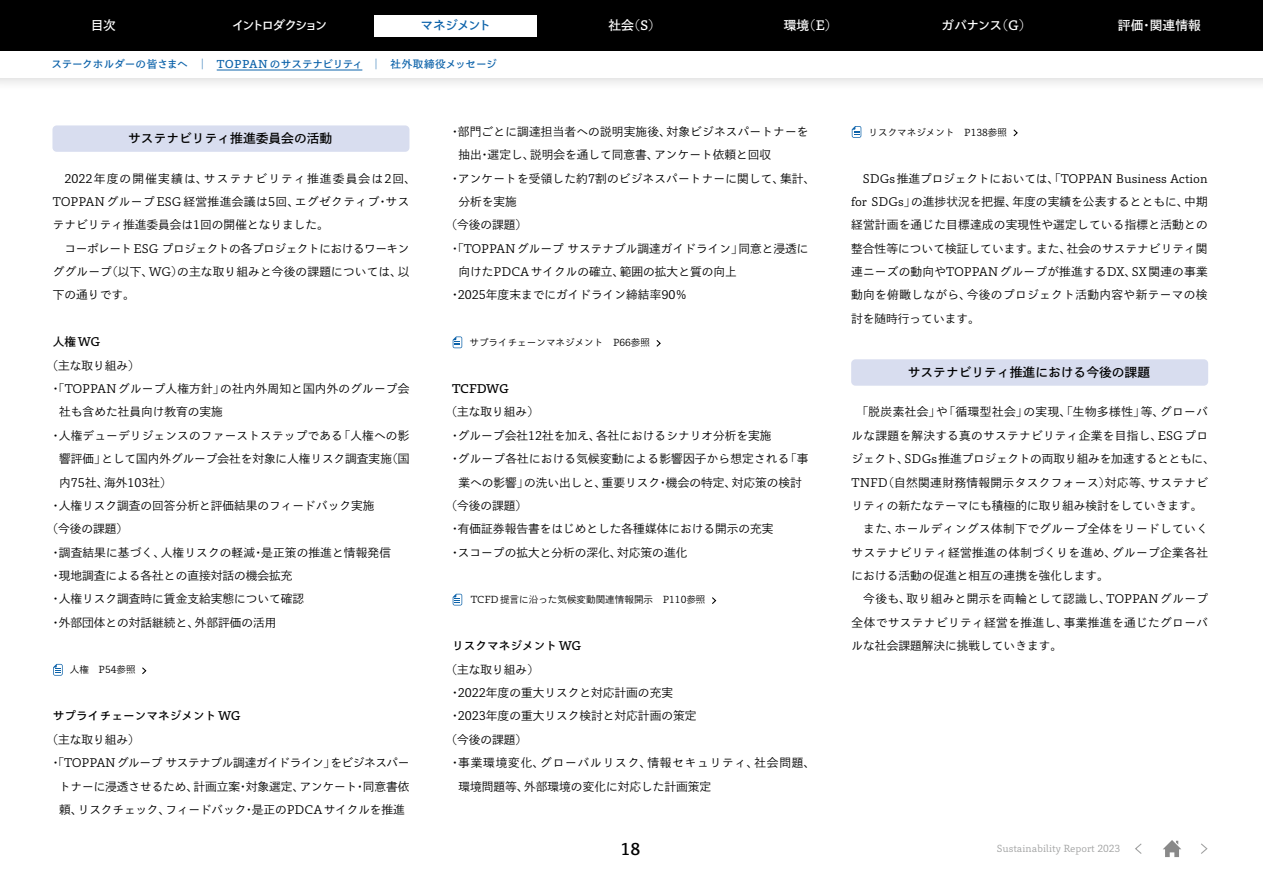
<style>
.page{position:relative;width:1263px;height:893px;background:#fff}
.page>*{position:absolute;margin:0;border:0;box-sizing:border-box;transform-origin:0 0}
.t1{font:15.9px "P Bunkyu Go Pr 6 N DB";color:#000}
.t2{font:12.75px "P Bunkyu Go Pr 6 N DB";color:#000}
.t3{font:12.75px "P Bunkyu Go Pr 6 N DB";letter-spacing:-.095em;color:#fff}
.t4{font:12.75px "P Bunkyu Go Pr 6 N DB";letter-spacing:-.205em;color:#fff}
.t5{font:12.75px "P Bunkyu Go Pr 6 N DB";letter-spacing:-.07em;color:#0d63aa}
.t6{font:11.7px/23.4px "P Bunkyu Go Pr 6 N R";color:#000;text-align:justify}
.t7{font:11.7px/23.4px "P Bunkyu Go Pr 6 N R";letter-spacing:.025em;color:#000}
.t8{font:11.7px/23.4px "P Bunkyu Go Pr 6 N R";letter-spacing:.035em;color:#000}
.t9{font:11.7px "P Bunkyu Go Pr 6 N DB";color:#000}
.t10{font:11.7px "P Bunkyu Go Pr 6 N R";letter-spacing:-.04em;color:#000}
.t11{font:11.7px "P Bunkyu Go Pr 6 N R";letter-spacing:.07em;color:#000}
.t12{font:10.65px "P Bunkyu Go Pr 6 N DB";letter-spacing:-.005em;color:#0d63aa}
.t13{font:9.6px "P Bunkyu Go Pr 6 N R";color:#000}
.t14{font:9.6px "P Bunkyu Go Pr 6 N R";color:#9fa0a0}
</style>
<div class="page">
<svg style="left:1135px;top:843px;width:7px;height:11px"></svg>
<svg style="left:1201px;top:843px;width:7px;height:11px"></svg>
<svg style="left:1163px;top:840px;width:18px;height:17px"></svg>
<div style="left:52px;top:125px;width:357px;height:27px;background:#d8ddef;border-radius:4px"></div>
<div style="left:851px;top:359px;width:357px;height:27px;background:#d8ddef;border-radius:4px"></div>
<svg style="left:53px;top:664px;width:10px;height:12px"></svg>
<svg style="left:142px;top:667px;width:5px;height:8px"></svg>
<svg style="left:453px;top:336px;width:9px;height:12px"></svg>
<svg style="left:656px;top:340px;width:5px;height:7px"></svg>
<svg style="left:453px;top:594px;width:9px;height:11px"></svg>
<svg style="left:712px;top:597px;width:5px;height:7px"></svg>
<svg style="left:852px;top:126px;width:9px;height:12px"></svg>
<svg style="left:1013px;top:129px;width:5px;height:8px"></svg>
<div style="left:0;top:37px;width:1263px;height:55px;background:#000;opacity:.2"></div>
<div style="left:0;top:51px;width:1263px;height:27px;background:#fff"></div>
<div style="left:0;top:0;width:1263px;height:51px;background:#000"></div>
<div style="left:374px;top:15px;width:163px;height:21px;background:#fff"></div>
<hr style="left:217px;top:70px;width:145px;height:1px;background:#0d63aa">
<p class="t3" style="left:91px;top:19px;width:27px">目次</p>
<p class="t4" style="left:232px;top:19px;width:97px">イントロダクション</p>
<p class="t5" style="left:421px;top:19px;width:72px">マネジメント</p>
<p class="t3" style="left:608px;top:19px;width:54px">社会（S）</p>
<p class="t3" style="left:784px;top:19px;width:55px">環境（E）</p>
<p class="t3" style="left:941px;top:19px;width:92px">ガバナンス（G）</p>
<p class="t3" style="left:1118px;top:19px;width:84px">評価・関連情報</p>
<p class="t12" style="left:51px;top:59px;width:447px">ステークホルダーの皆さまへ　｜　TOPPAN のサステナビリティ　｜　社外取締役メッセージ</p>
<p class="t2" style="left:128px;top:132px;width:206px">サステナビリティ推進委員会の活動</p>
<p class="t8" style="left:53px;top:167px;width:365px;text-indent:12px">2022年度の開催実績は、サステナビリティ推進委員会は2回、<br>TOPPAN グループ ESG 経営推進会議は5回、エグゼクティブ・サステナビリティ推進委員会は1回の開催となりました。</p>
<p class="t6" style="left:53px;top:237px;width:358px;text-indent:12px">コーポレートESG プロジェクトの各プロジェクトにおけるワーキンググループ（以下、WG）の主な取り組みと今後の課題については、以下の通りです。</p>
<p class="t9" style="left:53px;top:335px;width:49px">人権WG</p>
<p class="t6" style="left:46px;top:354px;width:95px">（主な取り組み）</p>
<p class="t6" style="left:50px;top:377px;width:361px">・「TOPPANグループ人権方針」の社内外周知と国内外のグループ会</p>
<p class="t6" style="left:59px;top:401px;width:165px">社も含めた社員向け教育の実施</p>
<p class="t6" style="left:50px;top:424px;width:361px">・人権デューデリジェンスのファーストステップである「人権への影</p>
<p class="t6" style="left:59px;top:447px;width:352px">響評価」として国内外グループ会社を対象に人権リスク調査実施（国</p>
<p class="t6" style="left:59px;top:471px;width:114px">内75社、海外103社）</p>
<p class="t6" style="left:50px;top:494px;width:326px">・人権リスク調査の回答分析と評価結果のフィードバック実施</p>
<p class="t6" style="left:46px;top:518px;width:83px">（今後の課題）</p>
<p class="t6" style="left:50px;top:541px;width:343px">・調査結果に基づく、人権リスクの軽減・是正策の推進と情報発信</p>
<p class="t6" style="left:50px;top:564px;width:244px">・現地調査による各社との直接対話の機会拡充</p>
<p class="t6" style="left:50px;top:588px;width:256px">・人権リスク調査時に賃金支給実態について確認</p>
<p class="t6" style="left:50px;top:611px;width:228px">・外部団体との対話継続と、外部評価の活用</p>
<p class="t13" style="left:70px;top:664px;width:67px">人権　P54参照</p>
<p class="t9" style="left:53px;top:709px;width:189px">サプライチェーンマネジメントWG</p>
<p class="t6" style="left:46px;top:728px;width:95px">（主な取り組み）</p>
<p class="t10" style="left:50px;top:756px;width:361px">・「TOPPANグループ サステナブル調達ガイドライン」をビジネスパー</p>
<p class="t6" style="left:59px;top:775px;width:352px">トナーに浸透させるため、計画立案・対象選定、アンケート・同意書依</p>
<p class="t6" style="left:59px;top:798px;width:347px">頼、リスクチェック、フィードバック・是正のPDCAサイクルを推進</p>
<p class="t6" style="left:449px;top:120px;width:361px">・部門ごとに調達担当者への説明実施後、対象ビジネスパートナーを</p>
<p class="t6" style="left:458px;top:143px;width:314px">抽出・選定し、説明会を通して同意書、アンケート依頼と回収</p>
<p class="t6" style="left:449px;top:167px;width:368px">・アンケートを受領した約7割のビジネスパートナーに関して、集計、</p>
<p class="t6" style="left:458px;top:190px;width:60px">分析を実施</p>
<p class="t6" style="left:445px;top:214px;width:83px">（今後の課題）</p>
<p class="t6" style="left:449px;top:237px;width:361px">・「TOPPANグループ サステナブル調達ガイドライン」同意と浸透に</p>
<p class="t6" style="left:458px;top:260px;width:280px">向けたPDCAサイクルの確立、範囲の拡大と質の向上</p>
<p class="t6" style="left:449px;top:284px;width:239px">・2025年度末までにガイドライン締結率90％</p>
<p class="t13" style="left:469px;top:337px;width:182px">サプライチェーンマネジメント　P66参照</p>
<p class="t9" style="left:452px;top:382px;width:58px">TCFDWG</p>
<p class="t6" style="left:445px;top:401px;width:95px">（主な取り組み）</p>
<p class="t6" style="left:449px;top:424px;width:324px">・グループ会社12社を加え、各社におけるシナリオ分析を実施</p>
<p class="t6" style="left:449px;top:447px;width:361px">・グループ各社における気候変動による影響因子から想定される「事</p>
<p class="t6" style="left:458px;top:471px;width:345px">業への影響」の洗い出しと、重要リスク・機会の特定、対応策の検討</p>
<p class="t6" style="left:445px;top:494px;width:83px">（今後の課題）</p>
<p class="t6" style="left:449px;top:518px;width:326px">・有価証券報告書をはじめとした各種媒体における開示の充実</p>
<p class="t6" style="left:449px;top:541px;width:240px">・スコープの拡大と分析の深化、対応策の進化</p>
<p class="t13" style="left:471px;top:594px;width:236px">TCFD提言に沿った気候変動関連情報開示　P110参照</p>
<p class="t9" style="left:452px;top:639px;width:131px">リスクマネジメントWG</p>
<p class="t6" style="left:445px;top:658px;width:95px">（主な取り組み）</p>
<p class="t6" style="left:449px;top:681px;width:225px">・2022年度の重大リスクと対応計画の充実</p>
<p class="t6" style="left:449px;top:705px;width:249px">・2023年度の重大リスク検討と対応計画の策定</p>
<p class="t6" style="left:445px;top:728px;width:83px">（今後の課題）</p>
<p class="t11" style="left:449px;top:756px;width:368px">・事業環境変化、グローバルリスク、情報セキュリティ、社会問題、</p>
<p class="t6" style="left:458px;top:775px;width:254px">環境問題等、外部環境の変化に対応した計画策定</p>
<p class="t13" style="left:868px;top:127px;width:140px">リスクマネジメント　P138参照</p>
<p class="t6" style="left:851px;top:167px;width:358px;text-indent:12px">SDGs推進プロジェクトにおいては、「TOPPAN Business Action for SDGs」の進捗状況を把握、年度の実績を公表するとともに、中期経営計画を通じた目標達成の実現性や選定している指標と活動との整合性等について検証しています。また、社会のサステナビリティ関連ニーズの動向やTOPPANグループが推進するDX、SX関連の事業動向を俯瞰しながら、今後のプロジェクト活動内容や新テーマの検討を随時行っています。</p>
<p class="t2" style="left:908px;top:365px;width:244px">サステナビリティ推進における今後の課題</p>
<p class="t7" style="left:851px;top:401px;width:365px;text-indent:5px">「脱炭素社会」や「循環型社会」の実現、「生物多様性」等、グローバルな課題を解決する真のサステナビリティ企業を目指し、ESG プロジェクト、SDGs推進プロジェクトの両取り組みを加速するとともに、TNFD（自然関連財務情報開示タスクフォース）対応等、サステナビリティの新たなテーマにも積極的に取り組み検討をしていきます。</p>
<p class="t6" style="left:851px;top:518px;width:358px;text-indent:12px">また、ホールディングス体制下でグループ全体をリードしていくサステナビリティ経営推進の体制づくりを進め、グループ企業各社における活動の促進と相互の連携を強化します。</p>
<p class="t6" style="left:851px;top:588px;width:358px;text-indent:12px">今後も、取り組みと開示を両輪として認識し、TOPPAN グループ全体でサステナビリティ経営を推進し、事業推進を通じたグローバルな社会課題解決に挑戦していきます。</p>
<h1 class="t1" style="left:621px;top:840px;width:21px">18</h1>
<p class="t14" style="left:997px;top:843px;width:125px">Sustainability Report 2023</p>
</div>
